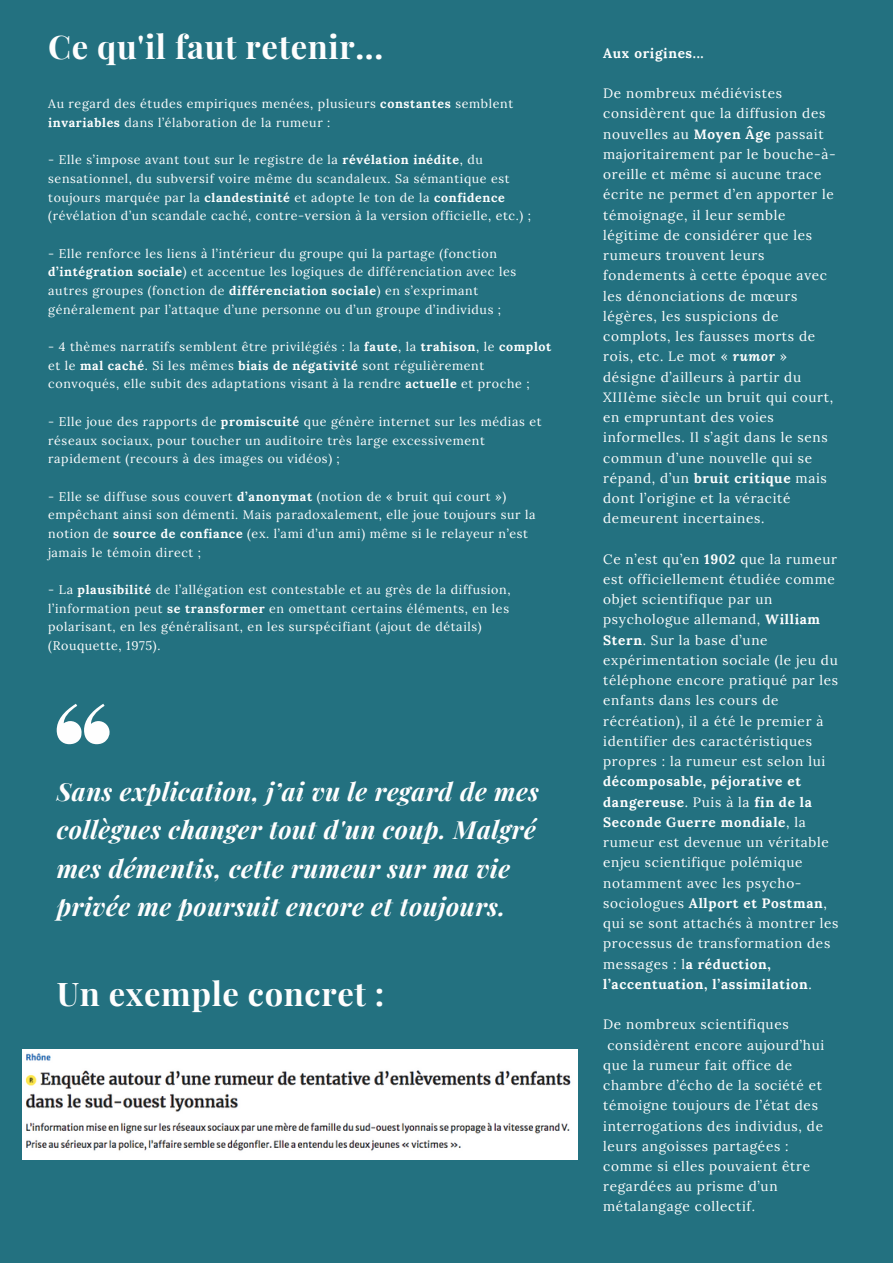
<style>
.page{position:relative;width:893px;height:1264px;background:#fff}
.page>*{position:absolute;margin:0;border:0;box-sizing:border-box;transform-origin:0 0}
.t1{font:700 32.7px "Playfair Display";letter-spacing:.02em;color:#fefefe}
.t2{font:italic 700 25.05px/38.2px "Playfair Display";letter-spacing:.02em;color:#fefefe}
.t3{font:13.5px/20.2px "Lora";letter-spacing:.05em;color:#fefefe}
.t4{font:700 13.5px "Lora";letter-spacing:.05em;color:#fefefe}
.t5{font:12.45px/18.6px "Lora";letter-spacing:.05em;color:#fefefe}
.s1{font-weight:700}
.s2{font-weight:700;font-style:italic}
</style>
<div class="page">
<div style="left:0;top:0;width:892px;height:1262px;background:#237180"></div>
<svg style="left:57px;top:704px;width:53px;height:40px"></svg>
<img style="left:22px;top:1049px;width:556px;height:110px">
<p class="t1" style="left:48px;top:23px;width:336px">Ce qu'il faut retenir...</p>
<p class="t5" style="left:48px;top:94px;width:466px">Au regard des études empiriques menées, plusieurs <span class="s1">constantes</span> semblent <span class="s1">invariables</span> dans l’élaboration de la rumeur :</p>
<p class="t5" style="left:48px;top:150px;width:484px">- Elle s’impose avant tout sur le registre de la <span class="s1">révélation inédite</span>, du sensationnel, du subversif voire même du scandaleux. Sa sémantique est toujours marquée par la <span class="s1">clandestinité</span> et adopte le ton de la <span class="s1">confidence </span>(révélation d’un scandale caché, contre-version à la version officielle, etc.) ;</p>
<p class="t5" style="left:48px;top:244px;width:469px">- Elle renforce les liens à l’intérieur du groupe qui la partage (fonction <span class="s1">d’intégration sociale</span>) et accentue les logiques de différenciation avec les autres groupes (fonction de <span class="s1">différenciation sociale</span>) en s’exprimant généralement par l’attaque d’une personne ou d’un groupe d’individus ;</p>
<p class="t5" style="left:48px;top:337px;width:504px">- 4 thèmes narratifs semblent être privilégiés : la <span class="s1">faute</span>, la <span class="s1">trahison</span>, le <span class="s1">complot </span>et le <span class="s1">mal caché</span>. Si les mêmes <span class="s1">biais de négativité</span> sont régulièrement convoqués, elle subit des adaptations visant à la rendre <span class="s1">actuelle</span> et proche ;</p>
<p class="t5" style="left:48px;top:412px;width:495px">- Elle joue des rapports de <span class="s1">promiscuité</span> que génère internet sur les médias et réseaux sociaux, pour toucher un auditoire très large excessivement rapidement (recours à des images ou vidéos) ;</p>
<p class="t5" style="left:48px;top:486px;width:489px">- Elle se diffuse sous couvert <span class="s1">d’anonymat</span> (notion de « bruit qui court ») empêchant ainsi son démenti. Mais paradoxalement, elle joue toujours sur la notion de <span class="s1">source de confiance</span> (ex. l’ami d’un ami) même si le relayeur n’est jamais le témoin direct ;</p>
<p class="t5" style="left:48px;top:580px;width:464px">- La <span class="s1">plausibilité</span> de l’allégation est contestable et au grès de la diffusion, l’information peut <span class="s1">se transformer</span> en omettant certains éléments, en les polarisant, en les généralisant, en les surspécifiant (ajout de détails) (Rouquette, 1975).</p>
<p class="t2" style="left:57px;top:771px;width:483px">Sans explication, j’ai vu le regard de mes collègues changer tout d'un coup. Malgré mes démentis, cette rumeur sur ma vie privée me poursuit encore et toujours.</p>
<p class="t1" style="left:57px;top:970px;width:329px">Un exemple concret :</p>
<p class="t4" style="left:603px;top:44px;width:102px">Aux origines...</p>
<p class="t3" style="left:603px;top:83px;width:234px">De nombreux médiévistes considèrent que la diffusion des nouvelles au <span class="s1">Moyen Âge</span> passait majoritairement par le bouche-à&shy;oreille et même si aucune trace écrite ne permet d’en apporter le témoignage, il leur semble légitime de considérer que les rumeurs trouvent leurs fondements à cette époque avec les dénonciations de mœurs légères, les suspicions de complots, les fausses morts de rois, etc. Le mot « <span class="s2">rumor</span> » désigne d’ailleurs à partir du<br>XIIIème siècle un bruit qui court, en empruntant des voies informelles. Il s’agit dans le sens commun d’une nouvelle qui se répand, d’un <span class="s1">bruit critique</span> mais dont l’origine et la véracité demeurent incertaines.</p>
<p class="t3" style="left:603px;top:548px;width:237px">Ce n’est qu’en <span class="s1">1902</span> que la rumeur est officiellement étudiée comme objet scientifique par un psychologue allemand, <span class="s1">William<br>Stern</span>. Sur la base d’une expérimentation sociale (le jeu du téléphone encore pratiqué par les enfants dans les cours de récréation), il a été le premier à identifier des caractéristiques propres : la rumeur est selon lui <span class="s1">décomposable, péjorative et dangereuse</span>. Puis à la <span class="s1">fin de la<br>Seconde Guerre mondiale</span>, la rumeur est devenue un véritable enjeu scientifique polémique notamment avec les psycho&shy;sociologues <span class="s1">Allport et Postman</span>, qui se sont attachés à montrer les processus de transformation des messages : l<span class="s1">a réduction, l’accentuation, l’assimilation</span>.</p>
<p class="t3" style="left:603px;top:1014px;width:187px">De nombreux scientifiques</p>
<p class="t3" style="left:607px;top:1034px;width:218px">considèrent encore aujourd’hui</p>
<p class="t3" style="left:603px;top:1054px;width:191px">que la rumeur fait office de</p>
<p class="t3" style="left:603px;top:1074px;width:220px">chambre d’écho de la société et</p>
<p class="t3" style="left:603px;top:1095px;width:216px">témoigne toujours de l’état des</p>
<p class="t3" style="left:603px;top:1115px;width:221px">interrogations des individus, de</p>
<p class="t3" style="left:603px;top:1135px;width:187px">leurs angoisses partagées :</p>
<p class="t3" style="left:603px;top:1155px;width:208px">comme si elles pouvaient être</p>
<p class="t3" style="left:603px;top:1176px;width:176px">regardées au prisme d’un</p>
<p class="t3" style="left:603px;top:1196px;width:153px">métalangage collectif.</p>
</div>
